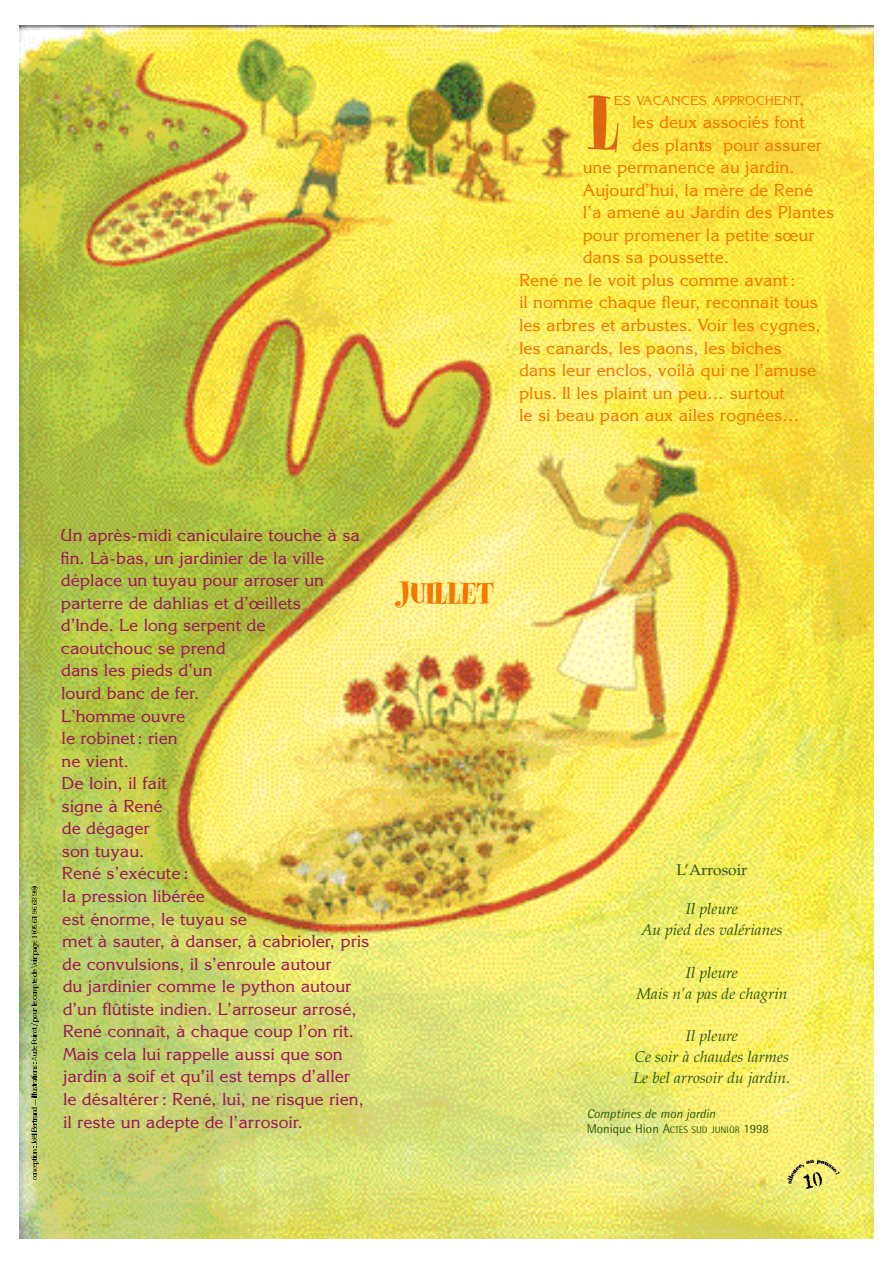
<style>
.page{position:relative;width:893px;height:1263px;background:#fff}
.page>*{position:absolute;margin:0;border:0;box-sizing:border-box;transform-origin:0 0}
.t1{font:85.35px "Spumoni LP";color:#db6712;scale:.91 1}
.t2{font:33.75px "Spumoni LP";color:#f47800}
.t3{font:16.95px/22.5px "Korinna";color:#9b1956}
.t4{font:16.95px/22.5px "Korinna";color:#f47800}
.t5{font:italic 15.45px/21.3px "Palatino";color:#315a10;text-align:center}
.t6{font:15.45px "Palatino";color:#315a10}
.t7{font:italic 12.75px/15.5px "Rotis Semi Sans";color:#315a10}
.t8{font:12.75px "Korinna";color:#f47800}
.s1{font-size:16.95px}
.s2{font-style:normal}
.s3{font-style:normal;font-size:9.45px}
</style>
<div class="page">
<img style="left:19px;top:25px;width:854px;height:1214px">
<svg style="left:699px;top:141px;width:5px;height:10px"></svg>
<img style="left:798px;top:1185px;width:14px;height:3px">
<img style="left:786px;top:1156px;width:53px;height:29px">
<img style="left:30px;top:887px;width:8px;height:293px">
<h1 class="t1" style="left:589px;top:68px;width:35px">L</h1>
<p class="t8" style="left:613px;top:93px;width:192px">ES VACANCES APPROCHENT<span class="s1">,</span></p>
<p class="t4" style="left:632px;top:111px;width:174px">les deux associés font</p>
<p class="t4" style="left:632px;top:134px;width:191px">des plants pour assurer</p>
<p class="t4" style="left:582px;top:156px;width:213px">une permanence au jardin.</p>
<p class="t4" style="left:582px;top:179px;width:232px">Aujourd’hui, la mère de René</p>
<p class="t4" style="left:582px;top:201px;width:253px">l’a amené au Jardin des Plantes</p>
<p class="t4" style="left:582px;top:224px;width:233px">pour promener la petite sœur</p>
<p class="t4" style="left:582px;top:246px;width:148px">dans sa poussette.</p>
<p class="t4" style="left:519px;top:269px;width:303px">René ne le voit plus comme avant :<br>il nomme chaque fleur, reconnaît tous les arbres et arbustes. Voir les cygnes, les canards, les paons, les biches dans leur enclos, voilà qui ne l’amuse plus. Il les plaint un peu… surtout<br>le si beau paon aux ailes rognées…</p>
<p class="t3" style="left:60px;top:524px;width:310px">Un après-midi caniculaire touche à sa fin. Là-bas, un jardinier de la ville déplace un tuyau pour arroser un parterre de dahlias et d’œillets<br>d’Inde. Le long serpent de<br>caoutchouc se prend<br>dans les pieds d’un<br>lourd banc de fer.<br>L’homme ouvre<br>le robinet: rien<br>ne vient.<br>De loin, il fait<br>signe à René<br>de dégager<br>son tuyau.<br>René s’exécute :<br>la pression libérée<br>est énorme, le tuyau se<br>met à sauter, à danser, à cabrioler, pris de convulsions, il s’enroule autour<br>du jardinier comme le python autour d’un flûtiste indien. L’arroseur arrosé,<br>René connaît, à chaque coup l’on rit.<br>Mais cela lui rappelle aussi que son jardin a soif et qu’il est temps d’aller<br>le désaltérer : René, lui, ne risque rien, il reste un adepte de l’arrosoir.</p>
<h2 class="t2" style="left:395px;top:572px;width:101px">JUILLET</h2>
<p class="t6" style="left:676px;top:864px;width:72px">L’Arrosoir</p>
<p class="t5" style="left:641px;top:900px;width:143px">Il pleure<br>Au pied des valérianes</p>
<p class="t5" style="left:636px;top:963px;width:152px">Il pleure<br>Mais n’a pas de chagrin</p>
<p class="t5" style="left:633px;top:1027px;width:158px">Il pleure<br>Ce soir à chaudes larmes<br>Le bel arrosoir du jardin.</p>
<p class="t7" style="left:586px;top:1107px;width:184px">Comptines de mon jardin<br><span class="s2">Monique Hion A</span><span class="s3">CTES SUD JUNIOR</span> <span class="s2">1998</span></p>
</div>
